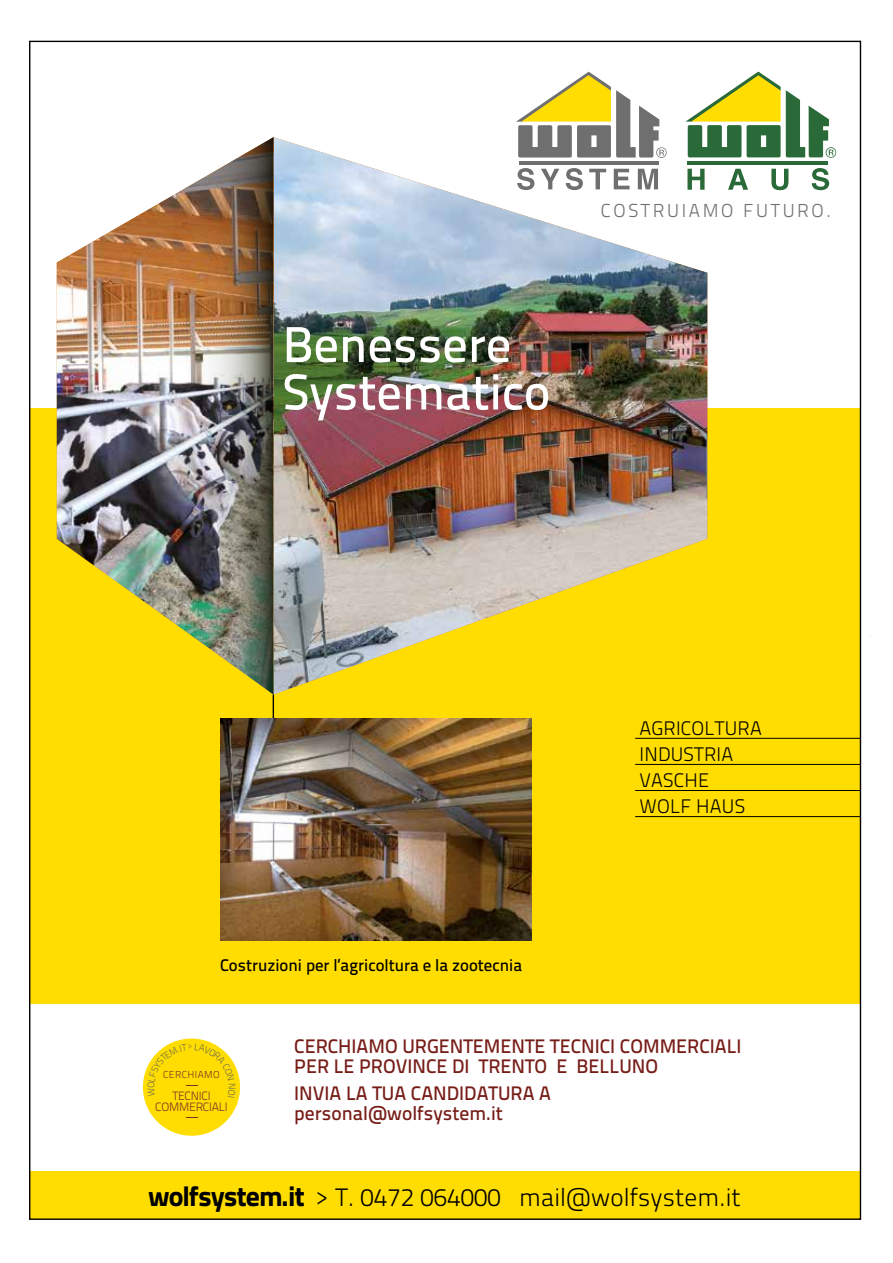
<style>
.page{position:relative;width:893px;height:1263px;background:#fff}
.page>*{position:absolute;margin:0;border:0;box-sizing:border-box;transform-origin:0 0}
.t1{font:50.25px/47.4px "Titillium Text 22 L 600 wt";color:#fff}
.t2{font:25.2px "Titillium Text 22 L 250 wt";letter-spacing:.005em;color:#000}
.t3{font:19.5px/20px "Titillium Text 22 L 600 wt";color:#771d18}
.t4{font:19.5px/26.1px "Titillium Text 22 L 250 wt";letter-spacing:.01em;color:#000}
.t5{font:18.75px "Titillium Text 22 L 250 wt";letter-spacing:.14em;color:#706f6f}
.t6{font:16.8px "Titillium Text 22 L 600 wt";color:#000}
.t7{font:12px/11.2px "Titillium Text 22 L 250 wt";letter-spacing:-.02em;color:#812d2b;text-align:center}
.t8{font:10.05px "Titillium Text 22 L 250 wt";letter-spacing:.04em;color:#812d2b}
.s1{font-family:"Titillium Text 22 L 999 wt";font-size:27.9px}
</style>
<div class="page">
<div style="left:29px;top:408px;width:831px;height:595px;background:#fd0"></div>
<img style="left:274px;top:137px;width:433px;height:557px">
<img style="left:57px;top:137px;width:217px;height:557px">
<svg style="left:57px;top:599px;width:87px;height:95px"></svg>
<svg style="left:517px;top:168px;width:17px;height:22px"></svg>
<svg style="left:541px;top:169px;width:18px;height:20px"></svg>
<svg style="left:566px;top:168px;width:17px;height:22px"></svg>
<svg style="left:589px;top:169px;width:17px;height:20px"></svg>
<svg style="left:614px;top:169px;width:16px;height:20px"></svg>
<svg style="left:638px;top:169px;width:20px;height:20px"></svg>
<hr style="left:519px;top:161px;width:140px;height:4px;background:#706f6f">
<svg style="left:516px;top:72px;width:151px;height:86px"></svg>
<svg style="left:687px;top:169px;width:18px;height:21px"></svg>
<svg style="left:728px;top:169px;width:20px;height:21px"></svg>
<svg style="left:771px;top:169px;width:17px;height:21px"></svg>
<svg style="left:812px;top:168px;width:17px;height:22px"></svg>
<hr style="left:688px;top:161px;width:140px;height:4px;background:#2a6a38">
<svg style="left:685px;top:72px;width:151px;height:86px"></svg>
<div style="left:29px;top:1171px;width:831px;height:49px;background:#fd0"></div>
<img style="left:167px;top:137px;width:106px;height:557px">
<hr style="left:635px;top:738px;width:225px;height:1px;background:#000">
<hr style="left:635px;top:764px;width:225px;height:1px;background:#000">
<hr style="left:635px;top:790px;width:225px;height:1px;background:#000">
<hr style="left:635px;top:816px;width:225px;height:1px;background:#000">
<img style="left:220px;top:718px;width:311px;height:222px">
<div style="left:143px;top:1038px;width:97px;height:98px;background:#fd0;border-radius:50%"></div>
<svg style="left:273px;top:694px;width:1px;height:24px"></svg>
<svg style="left:147px;top:1043px;width:88px;height:43px"></svg>
<h1 class="t1" style="left:283px;top:318px;width:269px">Benessere<br>Systematico</h1>
<p class="t5" style="left:601px;top:196px;width:232px">COSTRUIAMO FUTURO.</p>
<p class="t6" style="left:220px;top:952px;width:304px">Costruzioni per l‘agricoltura e la zootecnia</p>
<p class="t4" style="left:639px;top:714px;width:124px">AGRICOLTURA<br>INDUSTRIA<br>VASCHE<br>WOLF HAUS</p>
<p class="t8" style="left:163px;top:1067px;width:58px">CERCHIAMO</p>
<p class="t7" style="left:155px;top:1089px;width:74px">TECNICI<br>COMMERCIALI</p>
<p class="t3" style="left:294px;top:1035px;width:449px">CERCHIAMO URGENTEMENTE TECNICI COMMERCIALI<br>PER LE PROVINCE DI TRENTO E BELLUNO</p>
<p class="t3" style="left:294px;top:1082px;width:258px">INVIA LA TUA CANDIDATURA A personal@wolfsystem.it</p>
<p class="t2" style="left:149px;top:1179px;width:594px"><span class="s1">wolfsystem.it</span> &gt; T. 0472 064000 mail@wolfsystem.it</p>
</div>
